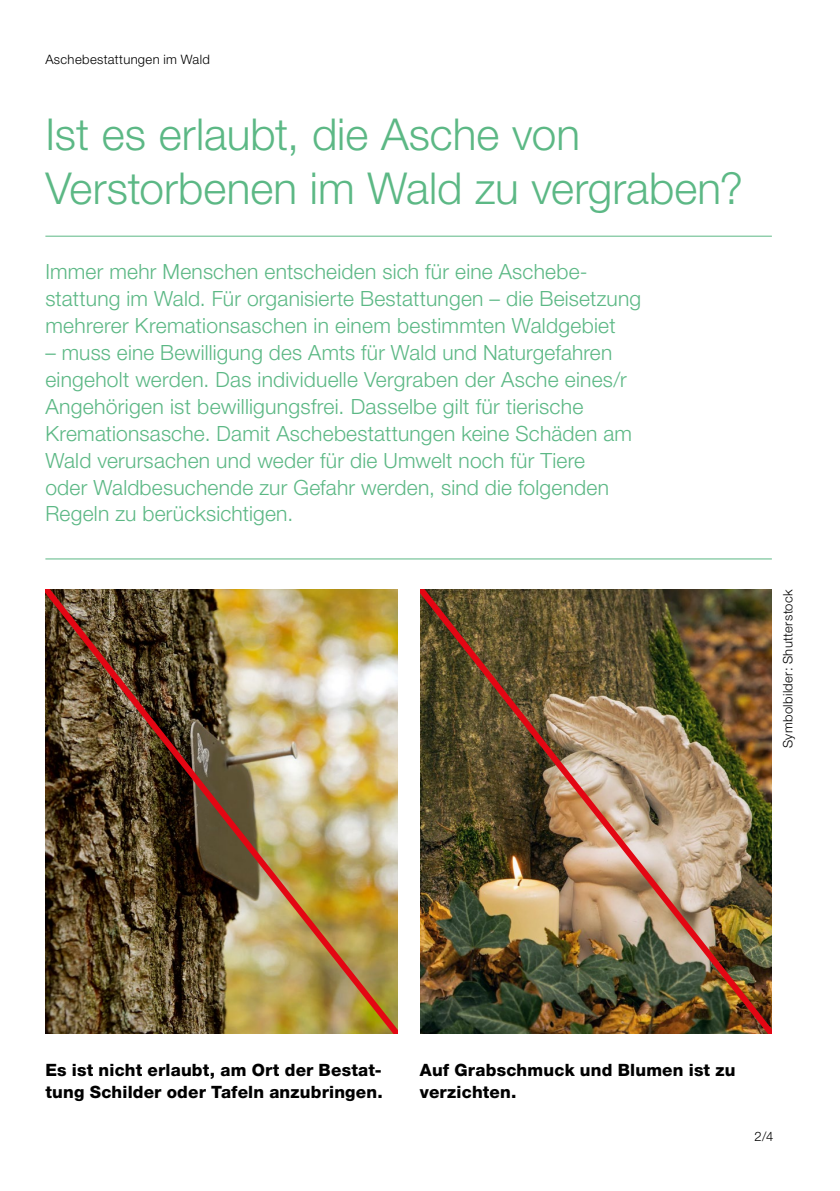
<style>
.page{position:relative;width:840px;height:1191px;background:#fff}
.page>*{position:absolute;margin:0;border:0;box-sizing:border-box;transform-origin:0 0}
.t1{font:300 44px/53.8px "Helvetica Neue LT Std";color:#5cb885}
.t2{font:300 21px/27px "Helvetica Neue LT Std";letter-spacing:.01em;color:#5cb885}
.t3{font:800 17px/21.6px "Helvetica Neue LT Std";letter-spacing:.01em;color:#000}
.t4{font:300 13px "Helvetica Neue LT Std";letter-spacing:.025em;color:#000}
</style>
<div class="page">
<hr style="left:45px;top:236px;width:726px;height:1px;background:#5cb885">
<hr style="left:45px;top:558px;width:726px;height:1px;background:#5cb885">
<img style="left:45px;top:589px;width:352px;height:444px">
<img style="left:420px;top:589px;width:351px;height:444px">
<p class="t4" style="left:45px;top:51px;width:166px">Aschebestattungen im Wald</p>
<h1 class="t1" style="left:45px;top:106px;width:698px">Ist es erlaubt, die Asche von<br>Verstorbenen im Wald zu vergraben?</h1>
<p class="t2" style="left:45px;top:258px;width:597px">Immer mehr Menschen entscheiden sich für eine Aschebe&shy;stattung im Wald. Für organisierte Bestattungen – die Beisetzung mehrerer Kremationsaschen in einem bestimmten Waldgebiet</p>
<p class="t2" style="left:45px;top:338px;width:587px">– muss eine Bewilligung des Amts für Wald und Naturgefahren eingeholt werden. Das individuelle Vergraben der Asche eines/r Angehörigen ist bewilligungsfrei. Dasselbe gilt für tierische Kremationsasche. Damit Aschebestattungen keine Schäden am Wald verursachen und weder für die Umwelt noch für Tiere oder Waldbesuchende zur Gefahr werden, sind die folgenden Regeln zu berücksichtigen.</p>
<p class="t4" style="left:779px;top:748px;width:160px;rotate:-90deg">Symbolbilder: Shutterstock</p>
<p class="t3" style="left:45px;top:1059px;width:339px">Es ist nicht erlaubt, am Ort der Bestat&shy;tung Schilder oder Tafeln anzubringen.</p>
<p class="t3" style="left:420px;top:1059px;width:317px">Auf Grabschmuck und Blumen ist zu verzichten.</p>
<p class="t4" style="left:754px;top:1128px;width:20px">2/4</p>
</div>
